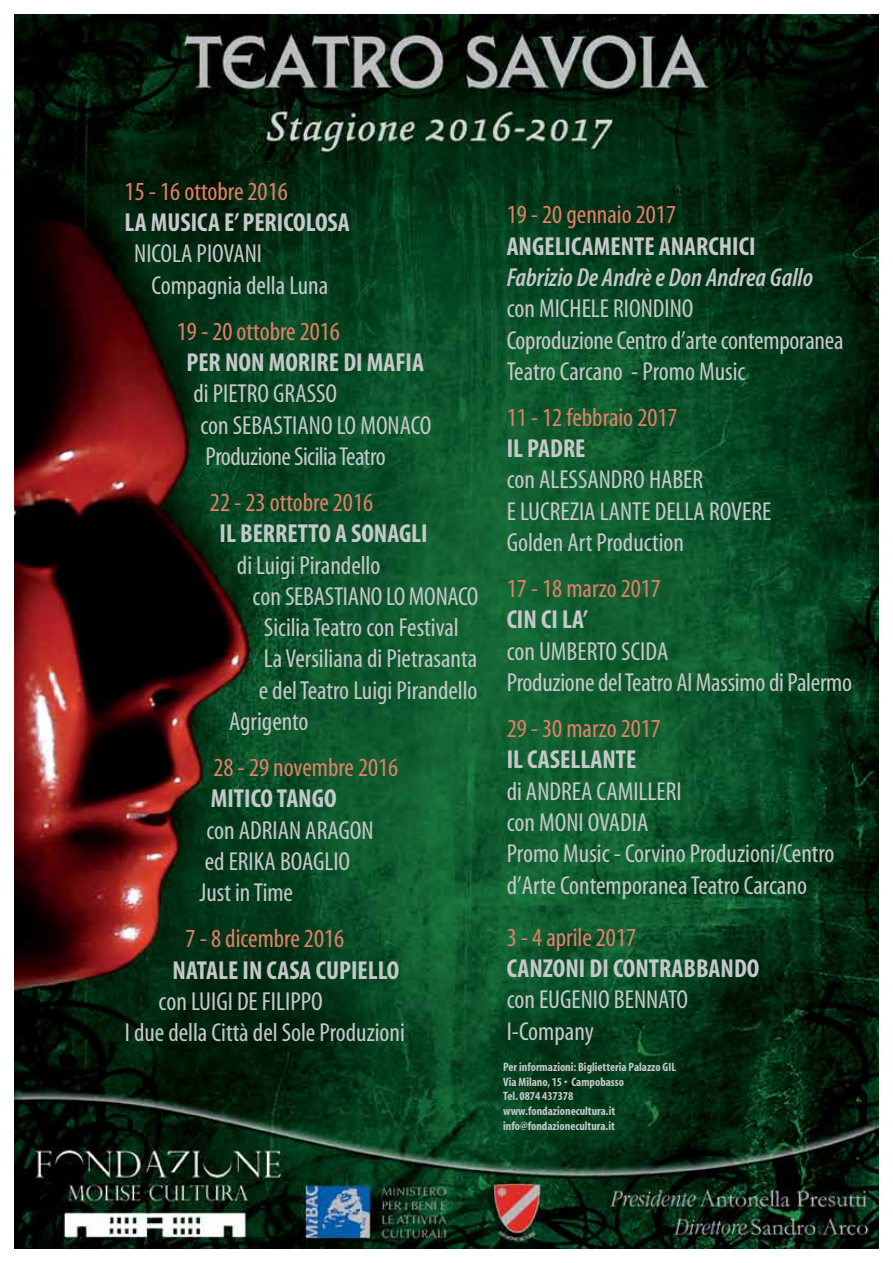
<style>
.page{position:relative;width:893px;height:1263px;background:#fff}
.page>*{position:absolute;margin:0;border:0;box-sizing:border-box;transform-origin:0 0}
.t1{font:condensed 26.1px/31.3px "Myriad";color:#c7c8ca}
.t2{font:700 condensed 26.1px "Myriad";color:#c7c8ca}
.t3{font:condensed 26.1px "Myriad";color:#e18067}
.t4{font:italic 600 condensed 26.1px "Myriad";color:#c7c8ca}
.t5{font:700 condensed 12.15px/14.5px "Myriad";color:#c7c8ca}
</style>
<div class="page">
<img style="left:15px;top:15px;width:863px;height:1233px">
<p class="t3" style="left:125px;top:178px;width:165px">15 - 16 ottobre 2016</p>
<p class="t2" style="left:125px;top:209px;width:227px">LA MUSICA E’ PERICOLOSA</p>
<p class="t1" style="left:152px;top:239px;width:178px;text-indent:-17px">NICOLA PIOVANI<br>Compagnia della Luna</p>
<p class="t3" style="left:177px;top:318px;width:165px">19 - 20 ottobre 2016</p>
<p class="t2" style="left:186px;top:349px;width:239px">PER NON MORIRE DI MAFIA</p>
<p class="t1" style="left:193px;top:379px;width:239px">di PIETRO GRASSO<br>con SEBASTIANO LO MONACO<br>Produzione Sicilia Teatro</p>
<p class="t3" style="left:210px;top:489px;width:165px">22 - 23 ottobre 2016</p>
<p class="t2" style="left:220px;top:520px;width:210px">IL BERRETTO A SONAGLI</p>
<p class="t1" style="left:237px;top:550px;width:145px">di Luigi Pirandello</p>
<p class="t1" style="left:253px;top:582px;width:227px">con SEBASTIANO LO MONACO</p>
<p class="t1" style="left:264px;top:613px;width:196px">Sicilia Teatro con Festival</p>
<p class="t1" style="left:264px;top:644px;width:215px">La Versiliana di Pietrasanta</p>
<p class="t1" style="left:259px;top:676px;width:220px">e del Teatro Luigi Pirandello</p>
<p class="t1" style="left:229px;top:707px;width:81px">Agrigento</p>
<p class="t3" style="left:213px;top:754px;width:186px">28 - 29 novembre 2016</p>
<p class="t2" style="left:211px;top:786px;width:127px">MITICO TANGO</p>
<p class="t1" style="left:200px;top:815px;width:176px">con ADRIAN ARAGON ed ERIKA BOAGLIO<br>Just in Time</p>
<p class="t3" style="left:186px;top:926px;width:160px">7 - 8 dicembre 2016</p>
<p class="t2" style="left:173px;top:957px;width:228px">NATALE IN CASA CUPIELLO</p>
<p class="t1" style="left:125px;top:987px;width:282px;text-indent:34px">con LUIGI DE FILIPPO<br>I due della Città del Sole Produzioni</p>
<p class="t3" style="left:507px;top:202px;width:171px">19 - 20 gennaio 2017</p>
<p class="t2" style="left:507px;top:233px;width:250px">ANGELICAMENTE ANARCHICI</p>
<p class="t4" style="left:507px;top:264px;width:308px">Fabrizio De Andrè e Don Andrea Gallo</p>
<p class="t1" style="left:507px;top:294px;width:338px">con MICHELE RIONDINO<br>Coproduzione Centro d’arte contemporanea<br>Teatro Carcano - Promo Music</p>
<p class="t3" style="left:507px;top:404px;width:172px">11 - 12 febbraio 2017</p>
<p class="t2" style="left:507px;top:435px;width:80px">IL PADRE</p>
<p class="t1" style="left:507px;top:465px;width:266px">con ALESSANDRO HABER<br>E LUCREZIA LANTE DELLA ROVERE<br>Golden Art Production</p>
<p class="t3" style="left:507px;top:575px;width:156px">17 - 18 marzo 2017</p>
<p class="t2" style="left:507px;top:606px;width:83px">CIN CI LA’</p>
<p class="t1" style="left:507px;top:636px;width:347px">con UMBERTO SCIDA<br>Produzione del Teatro Al Massimo di Palermo</p>
<p class="t3" style="left:507px;top:715px;width:156px">29 - 30 marzo 2017</p>
<p class="t2" style="left:507px;top:746px;width:131px">IL CASELLANTE</p>
<p class="t1" style="left:507px;top:776px;width:329px">di ANDREA CAMILLERI<br>con MONI OVADIA<br>Promo Music - Corvino Produzioni/Centro d’Arte Contemporanea Teatro Carcano</p>
<p class="t3" style="left:507px;top:924px;width:131px">3 - 4 aprile 2017</p>
<p class="t2" style="left:507px;top:955px;width:254px">CANZONI DI CONTRABBANDO</p>
<p class="t1" style="left:507px;top:985px;width:183px">con EUGENIO BENNATO<br>I-Company</p>
<p class="t5" style="left:503px;top:1060px;width:174px">Per informazioni: Biglietteria Palazzo GIL<br>Via Milano, 15 • Campobasso<br>Tel. 0874 437378 www.fondazionecultura.it info@fondazionecultura.it</p>
</div>
